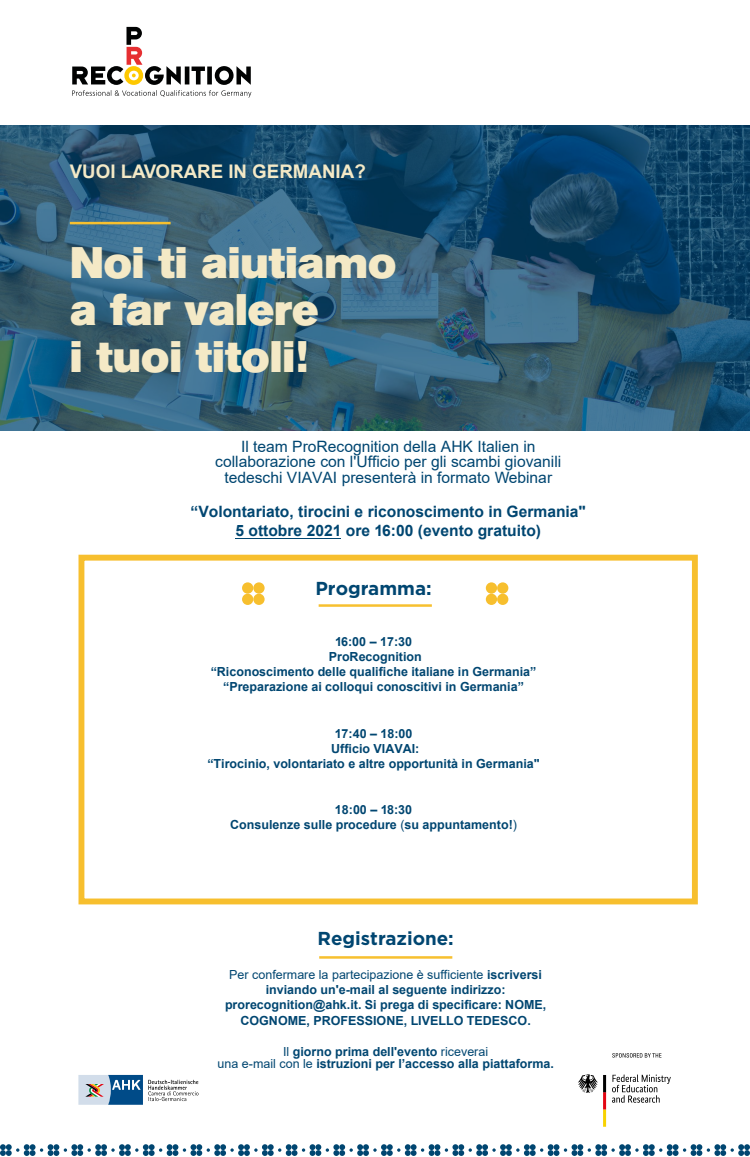
<style>
.page{position:relative;width:750px;height:1157px;background:#fff}
.page>*{position:absolute;margin:0;border:0;box-sizing:border-box;transform-origin:0 0}
.t1{font:43.75px/46.9px "Akzidenz Grotesk Pro Super";color:#f4e9c6}
.t2{font:700 18.75px "Gotham";color:#004671}
.t3{font:700 18.75px "Arial";color:#f4e9c6}
.t4{font:15.62px/15.6px "Arial";color:#004671;text-align:center}
.t5{font:700 15.62px/18.8px "Arial";color:#004671;text-align:center}
.t6{font:700 12.5px/15px "Arial";color:#004671;text-align:center}
.s1{font-weight:400}
</style>
<div class="page">
<svg style="left:72px;top:27px;width:179px;height:70px"></svg>
<svg style="left:0;top:125px;width:750px;height:305px;background:#285772"></svg>
<hr style="left:70px;top:222px;width:101px;height:2px;background:#f7c02f">
<hr style="left:319px;top:604px;width:113px;height:2px;background:#f7c02f">
<hr style="left:236px;top:538px;width:105px;height:1px;background:#004671">
<svg style="left:0;top:1144px;width:750px;height:11px"></svg>
<div style="left:79px;top:554px;width:619px;height:350px;border:6px solid #f7bf2e"></div>
<div style="left:242px;top:593px;width:11px;height:12px;background:#f7bf2e;border-radius:50%"></div>
<div style="left:242px;top:582px;width:11px;height:11px;background:#f7bf2e;border-radius:50%"></div>
<div style="left:253px;top:593px;width:12px;height:12px;background:#f7bf2e;border-radius:50%"></div>
<div style="left:253px;top:582px;width:12px;height:11px;background:#f7bf2e;border-radius:50%"></div>
<div style="left:486px;top:593px;width:11px;height:12px;background:#f7bf2e;border-radius:50%"></div>
<div style="left:486px;top:582px;width:11px;height:11px;background:#f7bf2e;border-radius:50%"></div>
<div style="left:497px;top:593px;width:11px;height:12px;background:#f7bf2e;border-radius:50%"></div>
<div style="left:497px;top:582px;width:11px;height:11px;background:#f7bf2e;border-radius:50%"></div>
<hr style="left:319px;top:956px;width:133px;height:2px;background:#f7c02f">
<svg style="left:78px;top:1074px;width:120px;height:30px"></svg>
<svg style="left:612px;top:1074px;width:59px;height:28px"></svg>
<svg style="left:578px;top:1074px;width:28px;height:52px"></svg>
<svg style="left:612px;top:1053px;width:49px;height:4px"></svg>
<h2 class="t3" style="left:70px;top:158px;width:298px">VUOI LAVORARE IN GERMANIA?</h2>
<h1 class="t1" style="left:70px;top:239px;width:328px">Noi ti aiutiamo a far valere<br>i tuoi titoli!</h1>
<p class="t4" style="left:215px;top:438px;width:348px">Il team ProRecognition della AHK Italien in collaborazione con l'Ufficio per gli scambi giovanili tedeschi VIAVAI presenterà in formato Webinar</p>
<p class="t5" style="left:191px;top:502px;width:397px">“Volontariato, tirocini e riconoscimento in Germania"<br>5 ottobre 2021 ore 16:00 (evento gratuito)</p>
<h2 class="t2" style="left:315px;top:576px;width:118px">Programma:</h2>
<p class="t6" style="left:211px;top:633px;width:327px">16:00 – 17:30<br>ProRecognition<br>“Riconoscimento delle qualifiche italiane in Germania” “Preparazione ai colloqui conoscitivi in Germania”</p>
<p class="t6" style="left:207px;top:726px;width:334px">17:40 – 18:00<br>Ufficio VIAVAI:<br>“Tirocinio, volontariato e altre opportunità in Germania"</p>
<p class="t6" style="left:230px;top:802px;width:288px">18:00 – 18:30<br>Consulenze sulle procedure <span class="s1">(</span>su appuntamento!<span class="s1">)</span></p>
<h2 class="t2" style="left:317px;top:925px;width:138px">Registrazione:</h2>
<p class="t6" style="left:225px;top:967px;width:323px;line-height:15.2px"><span class="s1">Per confermare la partecipazione è sufficiente</span> iscriversi inviando un'e-mail al seguente indirizzo: prorecognition@ahk.it. Si prega di specificare: NOME, COGNOME, PROFESSIONE, LIVELLO TEDESCO.</p>
<p class="t6" style="left:218px;top:1045px;width:338px;line-height:12.5px"><span class="s1">Il</span> giorno prima dell'evento <span class="s1">riceverai<br>una e-mail con le</span> istruzioni per l’accesso alla piattaforma.</p>
</div>
